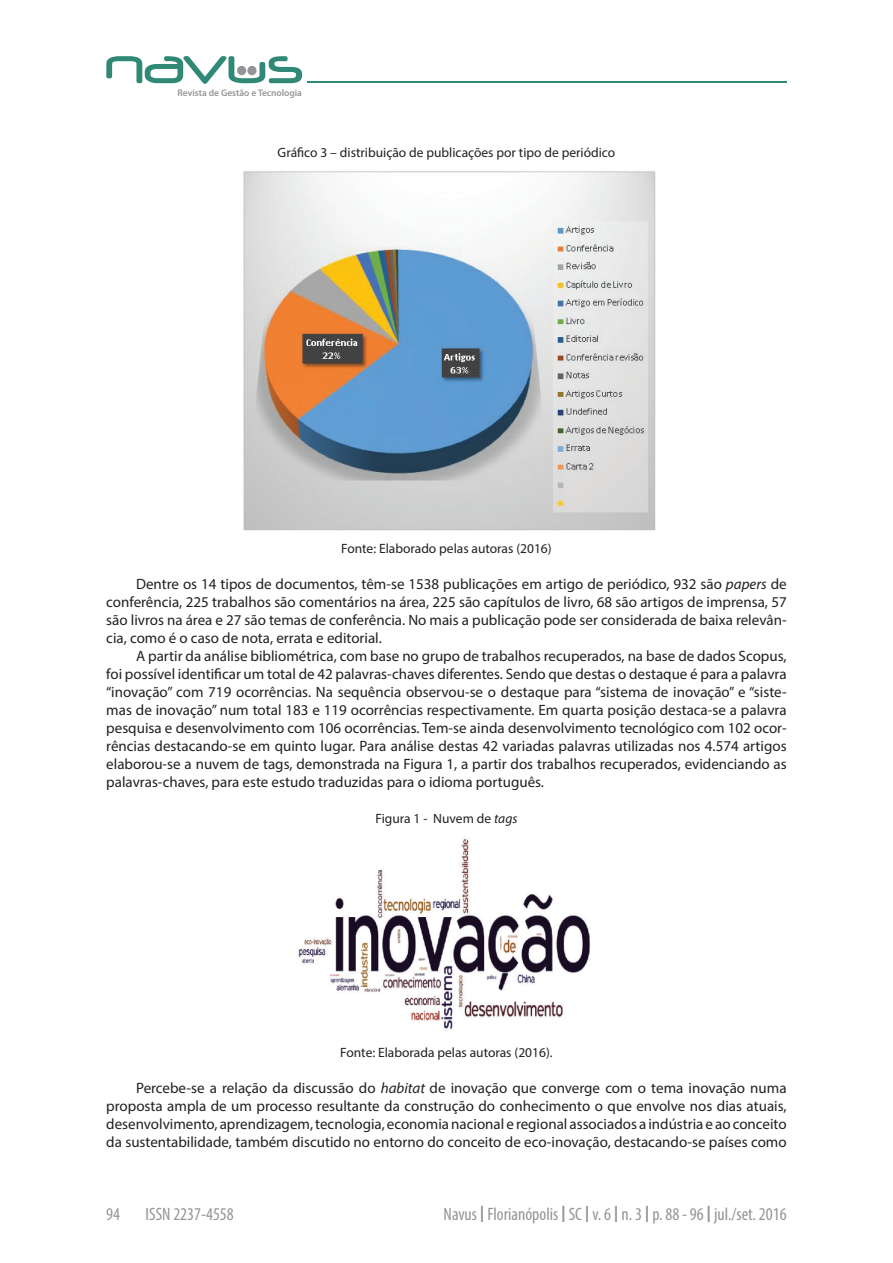
<style>
.page{position:relative;width:893px;height:1263px;background:#fff}
.page>*{position:absolute;margin:0;border:0;box-sizing:border-box;transform-origin:0 0}
.t1{font:condensed 18px "Myriad Pro";color:#939598}
.t2{font:15px/18px "Myriad Pro";color:#231f20;text-align:justify}
.t3{font:13.5px "Myriad Pro";color:#231f20}
.t4{font:600 9.6px "Myriad Pro";color:#939598}
.s1{font-style:italic}
.s2{font-size:24px}
</style>
<div class="page">
<hr style="left:127px;top:81px;width:660px;height:2px;background:#308976">
<div style="left:106px;top:35px;width:201px;height:89px;background:#fff"></div>
<svg style="left:106px;top:56px;width:196px;height:28px"></svg>
<div style="left:237px;top:66px;width:9px;height:9px;background:#939598;border-radius:50%"></div>
<div style="left:247px;top:66px;width:10px;height:9px;background:#939598;border-radius:50%"></div>
<img style="left:243px;top:171px;width:413px;height:359px">
<img style="left:298px;top:838px;width:292px;height:192px">
<p class="t4" style="left:178px;top:86px;width:126px">Revista de Gestão e Tecnologia</p>
<p class="t3" style="left:278px;top:144px;width:339px">Gráfico 3 – distribuição de publicações por tipo de periódico</p>
<p class="t3" style="left:341px;top:540px;width:212px">Fonte: Elaborado pelas autoras (2016)</p>
<p class="t2" style="left:106px;top:575px;width:682px;text-indent:30px">Dentre os 14 tipos de documentos, têm-se 1538 publicações em artigo de periódico, 932 são <span class="s1">papers</span> de conferência, 225 trabalhos são comentários na área, 225 são capítulos de livro, 68 são artigos de imprensa, 57 são livros na área e 27 são temas de conferência. No mais a publicação pode ser considerada de baixa relevân&shy;cia, como é o caso de nota, errata e editorial.</p>
<p class="t2" style="left:106px;top:647px;width:682px;text-indent:30px">A partir da análise bibliométrica, com base no grupo de trabalhos recuperados, na base de dados Scopus, foi possível identificar um total de 42 palavras-chaves diferentes. Sendo que destas o destaque é para a palavra “inovação” com 719 ocorrências. Na sequência observou-se o destaque para “sistema de inovação” e “siste&shy;mas de inovação” num total 183 e 119 ocorrências respectivamente. Em quarta posição destaca-se a palavra pesquisa e desenvolvimento com 106 ocorrências. Tem-se ainda desenvolvimento tecnológico com 102 ocor&shy;rências destacando-se em quinto lugar. Para análise destas 42 variadas palavras utilizadas nos 4.574 artigos elaborou-se a nuvem de tags, demonstrada na Figura 1, a partir dos trabalhos recuperados, evidenciando as palavras-chaves, para este estudo traduzidas para o idioma português.</p>
<p class="t3" style="left:375px;top:810px;width:143px">Figura 1 - Nuvem de <span class="s1">tags</span></p>
<p class="t3" style="left:340px;top:1044px;width:214px">Fonte: Elaborada pelas autoras (2016).</p>
<p class="t2" style="left:106px;top:1079px;width:682px;text-indent:30px">Percebe-se a relação da discussão do <span class="s1">habitat</span> de inovação que converge com o tema inovação numa proposta ampla de um processo resultante da construção do conhecimento o que envolve nos dias atuais, desenvolvimento, aprendizagem, tecnologia, economia nacional e regional associados a indústria e ao conceito da sustentabilidade, também discutido no entorno do conceito de eco-inovação, destacando-se países como</p>
<p class="t1" style="left:106px;top:1203px;width:15px">94</p>
<p class="t1" style="left:146px;top:1203px;width:90px">ISSN 2237-4558</p>
<p class="t1" style="left:444px;top:1203px;width:345px">Navus <span class="s2">I</span> Florianópolis <span class="s2">I</span> SC <span class="s2">I</span> v. 6 <span class="s2">I</span> n. 3 <span class="s2">I</span> p. 88 - 96 <span class="s2">I</span> jul./set. 2016</p>
</div>
